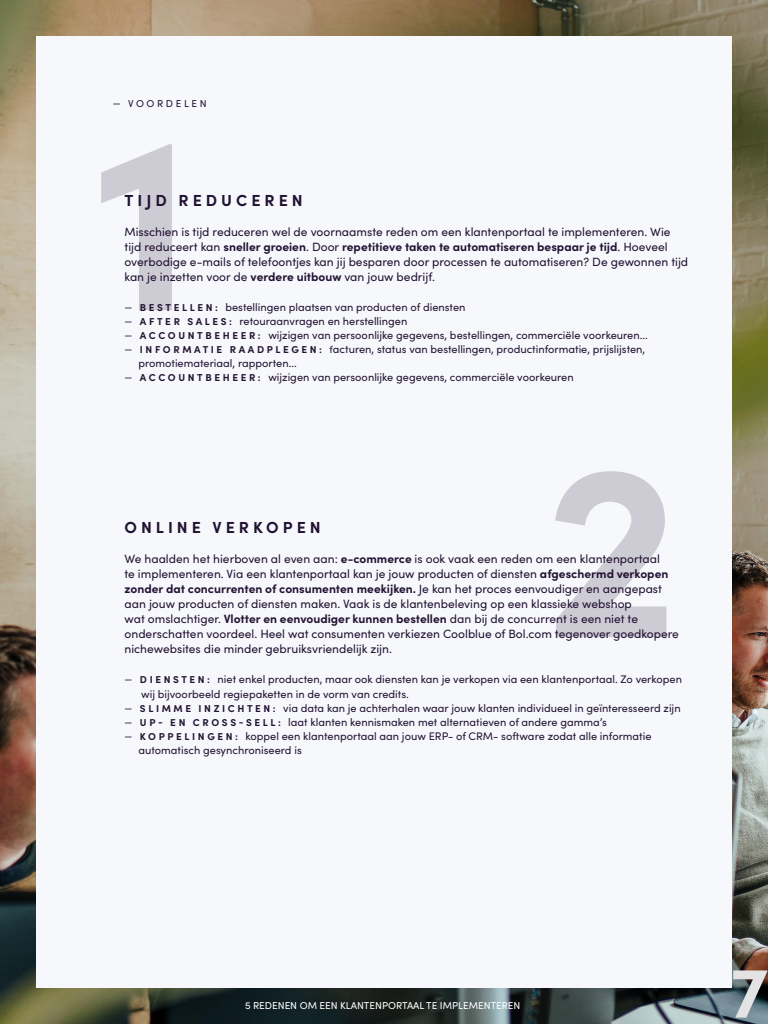
<style>
.page{position:relative;width:768px;height:1024px;background:#fff}
.page>*{position:absolute;margin:0;border:0;box-sizing:border-box;transform-origin:0 0}
.t1{font:700 250px "Sofia Pro";color:#221333}
.t2{font:700 72px "Sofia Pro";color:#e3e3e3}
.Body_Text{font:700 16px "Sofia Pro";letter-spacing:.25em;color:#221333}
.Body_Text-2{font:12px/15px "Sofia Pro";color:#221333}
.Body_Text-3{font:11px/14px "Sofia Pro";color:#221333}
.Cover_Text{font:10px "Sofia Pro";color:#fff}
.Small_Header_Subheader{font:10px "Sofia Pro";letter-spacing:.26em;color:#221333}
.s1{font-weight:700}
.s2{font-size:10px}
.s3{font-weight:700;font-size:10px}
</style>
<div class="page">
<img style="left:0;top:0;width:768px;height:1024px">
<div style="left:36px;top:36px;width:696px;height:952px;background:#f7f8fc"></div>
<p class="Small_Header_Subheader" style="left:113px;top:96px;width:95px">— VOORDELEN</p>
<h1 class="t1" style="left:95px;top:30px;width:100px">1</h1>
<p class="Body_Text" style="left:124px;top:188px;width:180px">TIJD REDUCEREN</p>
<p class="Body_Text-2" style="left:124px;top:224px;width:565px">Misschien is tijd reduceren wel de voornaamste reden om een klantenportaal te implementeren. Wie tijd reduceert kan <span class="s1">sneller groeien</span>. Door <span class="s1">repetitieve taken te automatiseren bespaar je tijd</span>. Hoeveel overbodige e-mails of telefoontjes kan jij besparen door processen te automatiseren? De gewonnen tijd kan je inzetten voor de <span class="s1">verdere uitbouw</span> van jouw bedrijf.</p>
<p class="Body_Text-3" style="left:124px;top:300px;width:343px"><span class="s2">—</span> <span class="s3">B E S T E L L E N :</span> bestellingen plaatsen van producten of diensten</p>
<p class="Body_Text-3" style="left:124px;top:314px;width:284px"><span class="s2">—</span> <span class="s3">A F T E R S A L E S :</span> retouraanvragen en herstellingen</p>
<p class="Body_Text-3" style="left:124px;top:328px;width:525px"><span class="s2">—</span> <span class="s3">A C C O U N T B E H E E R :</span> wijzigen van persoonlijke gegevens, bestellingen, commerciële voorkeuren...</p>
<p class="Body_Text-3" style="left:138px;top:342px;width:508px;text-indent:-14px"><span class="s2">—</span> <span class="s3">I N F O R M A T I E R A A D P L E G E N :</span> <span class="s2">f</span>acturen, status van bestellingen, productinformatie, prijslijsten, promotiemateriaal, rapporten...</p>
<p class="Body_Text-3" style="left:124px;top:370px;width:451px"><span class="s2">—</span> <span class="s3">A C C O U N T B E H E E R :</span> wijzigen van persoonlijke gegevens, commerciële voorkeuren</p>
<h1 class="t1" style="left:545px;top:357px;width:136px">2</h1>
<p class="Body_Text" style="left:124px;top:515px;width:198px">ONLINE VERKOPEN</p>
<p class="Body_Text-2" style="left:124px;top:551px;width:556px">We haalden het hierboven al even aan: <span class="s1">e-commerce</span> is ook vaak een reden om een klantenportaal<br>te implementeren. Via een klantenportaal kan je jouw producten of diensten <span class="s1">afgeschermd verkopen zonder dat concurrenten of consumenten meekijken.</span> Je kan het proces eenvoudiger en aangepast aan jouw producten of diensten maken. Vaak is de klantenbeleving op een klassieke webshop<br>wat omslachtiger. <span class="s1">Vlotter en eenvoudiger kunnen bestellen</span> dan bij de concurrent is een niet te onderschatten voordeel. Heel wat consumenten verkiezen Coolblue of Bol.com tegenover goedkopere nichewebsites die minder gebruiksvriendelijk zijn.</p>
<p class="Body_Text-3" style="left:141px;top:671px;width:542px;line-height:15px;text-indent:-17px"><span class="s2">—</span> <span class="s3">D I E N S T E N :</span> niet enkel producten, maar ook diensten kan je verkopen via een klantenportaal. Zo verkopen wij bijvoorbeeld regiepaketten in de vorm van credits.</p>
<p class="Body_Text-3" style="left:124px;top:701px;width:558px"><span class="s2">—</span> <span class="s3">S L I M M E I N Z I C H T E N :</span> via data kan je achterhalen waar jouw klanten individueel in geïnteresseerd zijn</p>
<p class="Body_Text-3" style="left:124px;top:715px;width:484px"><span class="s2">—</span> <span class="s3">U P - E N C R O S S - S E L L :</span> laat klanten kennismaken met alternatieven of andere gamma’s</p>
<p class="Body_Text-3" style="left:138px;top:729px;width:515px;text-indent:-14px"><span class="s2">—</span> <span class="s3">K O P P E L I N G E N :</span> koppel een klantenportaal aan jouw ERP- of CRM- software zodat alle informatie automatisch gesynchroniseerd is</p>
<p class="Cover_Text" style="left:245px;top:998px;width:277px">5 REDENEN OM EEN KLANTENPORTAAL TE IMPLEMENTEREN</p>
<h2 class="t2" style="left:731px;top:937px;width:39px">7</h2>
</div>
